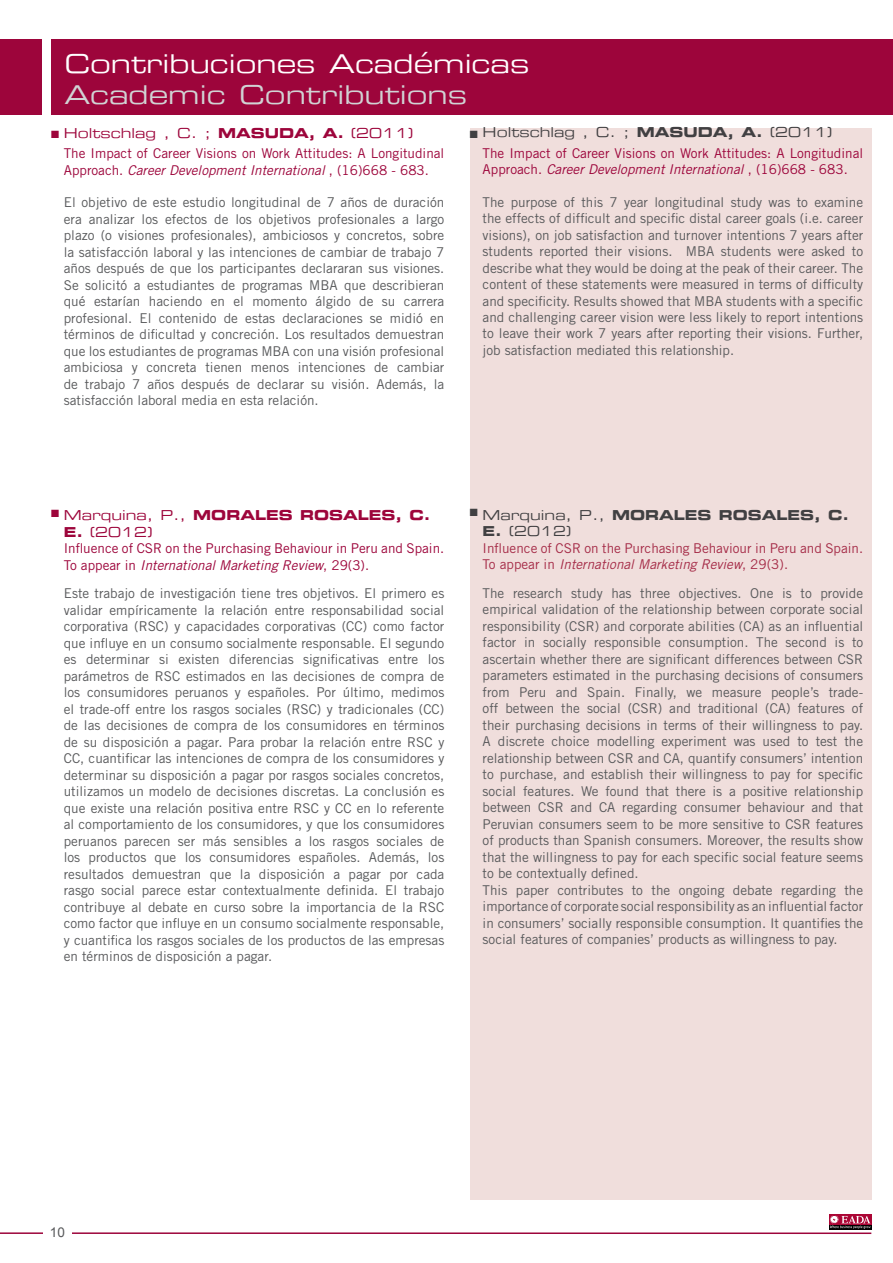
<style>
.page{position:relative;width:893px;height:1263px;background:#fff}
.page>*{position:absolute;margin:0;border:0;box-sizing:border-box;transform-origin:0 0}
.t1{font:25.5px "Eurostile Extended Two";color:#fff}
.t2{font:25.5px "Eurostile Extended Two";color:#d1d3d4}
.t3{font:13.5px/16.5px "Trade Gothic LT Std";color:#58595b;text-align:justify}
.t4{font:13.5px/16.5px "Trade Gothic LT Std";color:#9d053b}
.t5{font:13.5px/16.5px "Trade Gothic LT Std";color:#a52b47}
.t6{font:13.5px "Eurostile Extended Two";color:#9d053b}
.t7{font:13.5px "Eurostile Extended Two";color:#414042}
.t8{font:13.5px "Eurostile Bold Extended Two";color:#9d053b}
.t9{font:13.5px "Eurostile Bold Extended Two";color:#414042}
.t10{font:13.5px "Arial";color:#58595b}
.s1{font-family:"Eurostile Bold Extended Two"}
.s2{font-style:italic}
.s3{font-family:"Eurostile Extended Two"}
</style>
<div class="page">
<hr style="left:0;top:1232px;width:871px;height:2px;background:#9d053b">
<div style="left:43px;top:1227px;width:29px;height:14px;background:#fff"></div>
<div style="left:0;top:39px;width:42px;height:76px;background:#9d053b"></div>
<div style="left:51px;top:39px;width:842px;height:75px;background:#9d053b"></div>
<div style="left:829px;top:1215px;width:43px;height:17px;background:linear-gradient(to right,#000,#000)"></div>
<div style="left:829px;top:1215px;width:43px;height:10px;background:#ab0635"></div>
<svg style="left:829px;top:1225px;width:43px;height:4px"></svg>
<svg style="left:830px;top:1216px;width:40px;height:13px"></svg>
<div style="left:470px;top:128px;width:402px;height:1071px;background:#f0dedc"></div>
<h1 class="t1" style="left:64px;top:47px;width:467px">Contribuciones Académicas</h1>
<h1 class="t2" style="left:64px;top:77px;width:404px">Academic Contributions</h1>
<p class="t6" style="left:51px;top:123px;width:364px">■ Holtschlag , C. ; <span class="s1">MASUDA, A.</span> (2011)</p>
<p class="t4" style="left:64px;top:145px;width:382px">The Impact of Career Visions on Work Attitudes: A Longitudinal<br>Approach. <span class="s2">Career Development International</span> , (16)668 - 683.</p>
<p class="t3" style="left:64px;top:194px;width:382px">El objetivo de este estudio longitudinal de 7 años de duración era analizar los efectos de los objetivos profesionales a largo plazo (o visiones profesionales), ambiciosos y concretos, sobre la satisfacción laboral y las intenciones de cambiar de trabajo 7 años después de que los participantes declararan sus visiones.<br>Se solicitó a estudiantes de programas MBA que describieran qué estarían haciendo en el momento álgido de su carrera profesional. El contenido de estas declaraciones se midió en términos de dificultad y concreción. Los resultados demuestran que los estudiantes de programas MBA con una visión profesional ambiciosa y concreta tienen menos intenciones de cambiar de trabajo 7 años después de declarar su visión. Además, la satisfacción laboral media en esta relación.</p>
<p class="t7" style="left:470px;top:123px;width:364px">■ Holtschlag , C. ; <span class="s1">MASUDA, A.</span> (2011)</p>
<p class="t4" style="left:483px;top:145px;width:382px">The Impact of Career Visions on Work Attitudes: A Longitudinal<br>Approach. <span class="s2">Career Development International</span> , (16)668 - 683.</p>
<p class="t3" style="left:483px;top:193px;width:382px">The purpose of this 7 year longitudinal study was to examine the effects of difficult and specific distal career goals (i.e. career visions), on job satisfaction and turnover intentions 7 years after students reported their visions. MBA students were asked to describe what they would be doing at the peak of their career. The content of these statements were measured in terms of difficulty and specificity. Results showed that MBA students with a specific and challenging career vision were less likely to report intentions to leave their work 7 years after reporting their visions. Further, job satisfaction mediated this relationship.</p>
<p class="t8" style="left:51px;top:506px;width:381px">■ <span class="s3">Marquina, P.,</span> MORALES ROSALES, C.</p>
<p class="t6" style="left:64px;top:523px;width:90px"><span class="s1">E.</span> (2012)</p>
<p class="t4" style="left:64px;top:540px;width:382px">Influence of CSR on the Purchasing Behaviour in Peru and Spain.<br>To appear in <span class="s2">International Marketing Review</span>, 29(3).</p>
<p class="t3" style="left:64px;top:585px;width:382px">Este trabajo de investigación tiene tres objetivos. El primero es validar empíricamente la relación entre responsabilidad social corporativa (RSC) y capacidades corporativas (CC) como factor que influye en un consumo socialmente responsable. El segundo es determinar si existen diferencias significativas entre los parámetros de RSC estimados en las decisiones de compra de los consumidores peruanos y españoles. Por último, medimos el trade-off entre los rasgos sociales (RSC) y tradicionales (CC) de las decisiones de compra de los consumidores en términos de su disposición a pagar. Para probar la relación entre RSC y CC, cuantificar las intenciones de compra de los consumidores y determinar su disposición a pagar por rasgos sociales concretos, utilizamos un modelo de decisiones discretas. La conclusión es que existe una relación positiva entre RSC y CC en lo referente al comportamiento de los consumidores, y que los consumidores peruanos parecen ser más sensibles a los rasgos sociales de los productos que los consumidores españoles. Además, los resultados demuestran que la disposición a pagar por cada rasgo social parece estar contextualmente definida. El trabajo contribuye al debate en curso sobre la importancia de la RSC como factor que influye en un consumo socialmente responsable, y cuantifica los rasgos sociales de los productos de las empresas en términos de disposición a pagar.</p>
<p class="t9" style="left:470px;top:505px;width:381px">■ <span class="s3">Marquina, P.,</span> MORALES ROSALES, C.</p>
<p class="t7" style="left:483px;top:522px;width:90px"><span class="s1">E.</span> (2012)</p>
<p class="t5" style="left:483px;top:539px;width:382px">Influence of CSR on the Purchasing Behaviour in Peru and Spain.<br>To appear in <span class="s2">International Marketing Review</span>, 29(3).</p>
<p class="t3" style="left:483px;top:584px;width:382px;text-align:left">The research study has three objectives. One is to provide empirical validation of the relationship between corporate social responsibility (CSR) and corporate abilities (CA) as an influential factor in socially responsible consumption. The second is to ascertain whether there are significant differences between CSR parameters estimated in the purchasing decisions of consumers from Peru and Spain. Finally, we measure people’s trade&shy;off between the social (CSR) and traditional (CA) features of their purchasing decisions in terms of their willingness to pay.<br>A discrete choice modelling experiment was used to test the relationship between CSR and CA, quantify consumers’ intention to purchase, and establish their willingness to pay for specific social features. We found that there is a positive relationship between CSR and CA regarding consumer behaviour and that Peruvian consumers seem to be more sensitive to CSR features of products than Spanish consumers. Moreover, the results show that the willingness to pay for each specific social feature seems to be contextually defined.<br>This paper contributes to the ongoing debate regarding the importance of corporate social responsibility as an influential factor in consumers’ socially responsible consumption. It quantifies the social features of companies’ products as willingness to pay.</p>
<p class="t10" style="left:50px;top:1224px;width:17px">10</p>
</div>
